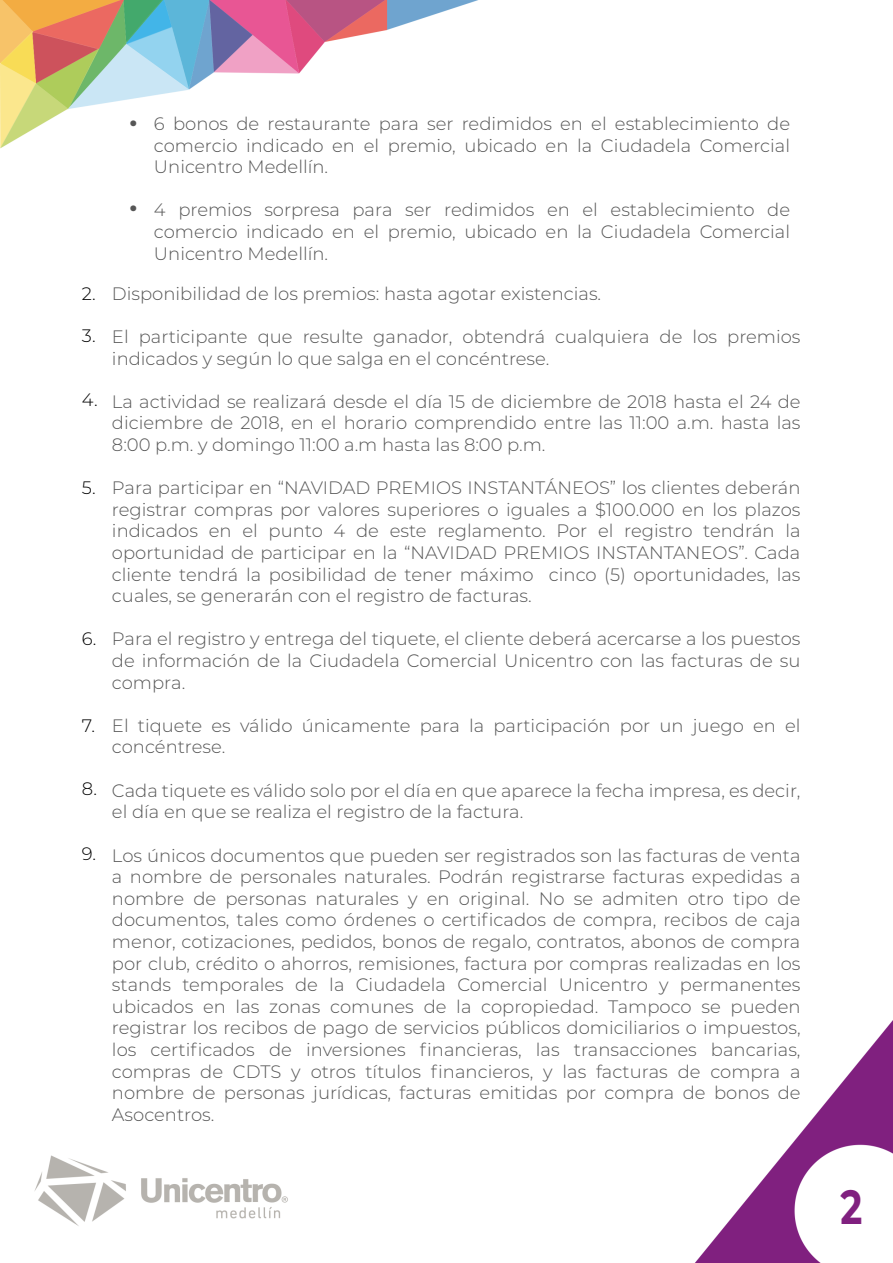
<style>
.page{position:relative;width:893px;height:1263px;background:#fff}
.page>*{position:absolute;margin:0;border:0;box-sizing:border-box;transform-origin:0 0}
.t1{font:700 48px "Montserrat";color:#80207f;scale:.77 1}
.t2{font:700 30px "Montserrat";color:#565656}
.t3{font:300 18px/21.6px "Montserrat";color:#565656;text-align:justify}
.t4{font:300 18px "Montserrat";color:#000}
</style>
<div class="page">
<img style="left:0;top:1px;width:893px;height:1262px">
<p class="t4" style="left:82px;top:281px;width:15px">2.</p>
<p class="t4" style="left:82px;top:323px;width:15px">3.</p>
<p class="t4" style="left:82px;top:388px;width:17px">4.</p>
<p class="t4" style="left:82px;top:475px;width:15px">5.</p>
<p class="t4" style="left:82px;top:626px;width:16px">6.</p>
<p class="t4" style="left:82px;top:713px;width:15px">7.</p>
<p class="t4" style="left:82px;top:776px;width:17px">8.</p>
<p class="t4" style="left:82px;top:841px;width:16px">9.</p>
<p class="t3" style="left:154px;top:112px;width:638px">6 bonos de restaurante para ser redimidos en el establecimiento de comercio indicado en el premio, ubicado en la Ciudadela Comercial Unicentro Medellín.</p>
<p class="t3" style="left:154px;top:199px;width:638px">4 premios sorpresa para ser redimidos en el establecimiento de comercio indicado en el premio, ubicado en la Ciudadela Comercial Unicentro Medellín.</p>
<p class="t3" style="left:112px;top:282px;width:491px">Disponibilidad de los premios: hasta agotar existencias.</p>
<p class="t3" style="left:112px;top:325px;width:690px">El participante que resulte ganador, obtendrá cualquiera de los premios indicados y según lo que salga en el concéntrese.</p>
<p class="t3" style="left:112px;top:390px;width:690px">La actividad se realizará desde el día 15 de diciembre de 2018 hasta el 24 de diciembre de 2018, en el horario comprendido entre las 11:00 a.m. hasta las 8:00 p.m. y domingo 11:00 a.m hasta las 8:00 p.m.</p>
<p class="t3" style="left:112px;top:476px;width:690px">Para participar en “NAVIDAD PREMIOS INSTANTÁNEOS” los clientes deberán registrar compras por valores superiores o iguales a $100.000 en los plazos indicados en el punto 4 de este reglamento. Por el registro tendrán la oportunidad de participar en la “NAVIDAD PREMIOS INSTANTANEOS”. Cada cliente tendrá la posibilidad de tener máximo cinco (5) oportunidades, las cuales, se generarán con el registro de facturas.</p>
<p class="t3" style="left:112px;top:628px;width:690px">Para el registro y entrega del tiquete, el cliente deberá acercarse a los puestos de información de la Ciudadela Comercial Unicentro con las facturas de su compra.</p>
<p class="t3" style="left:112px;top:714px;width:690px">El tiquete es válido únicamente para la participación por un juego en el concéntrese.</p>
<p class="t3" style="left:112px;top:779px;width:690px">Cada tiquete es válido solo por el día en que aparece la fecha impresa, es decir, el día en que se realiza el registro de la factura.</p>
<p class="t3" style="left:112px;top:844px;width:690px">Los únicos documentos que pueden ser registrados son las facturas de venta a nombre de personales naturales. Podrán registrarse facturas expedidas a nombre de personas naturales y en original. No se admiten otro tipo de documentos, tales como órdenes o certificados de compra, recibos de caja menor, cotizaciones, pedidos, bonos de regalo, contratos, abonos de compra por club, crédito o ahorros, remisiones, factura por compras realizadas en los stands temporales de la Ciudadela Comercial Unicentro y permanentes ubicados en las zonas comunes de la copropiedad. Tampoco se pueden registrar los recibos de pago de servicios públicos domiciliarios o impuestos, los certificados de inversiones financieras, las transacciones bancarias, compras de CDTS y otros títulos financieros, y las facturas de compra a nombre de personas jurídicas, facturas emitidas por compra de bonos de Asocentros.</p>
<h2 class="t2" style="left:130px;top:94px;width:9px">.</h2>
<h2 class="t2" style="left:130px;top:179px;width:9px">.</h2>
<h1 class="t1" style="left:840px;top:1172px;width:30px">2</h1>
</div>
